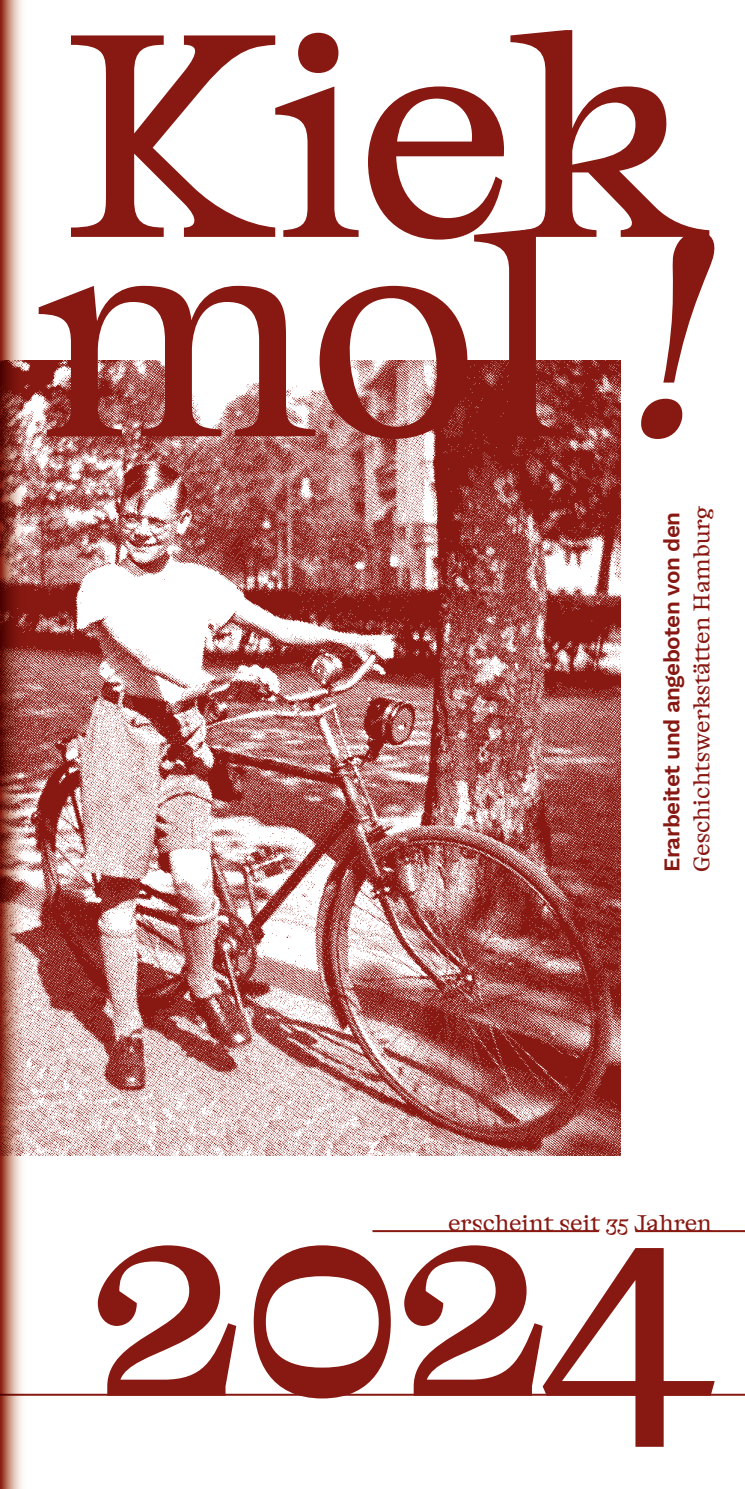
<style>
.page{position:relative;width:745px;height:1489px;background:#fff}
.page>*{position:absolute;margin:0;border:0;box-sizing:border-box;transform-origin:0 0}
.t1{font:268.5px/199.2px "Nordic Pavilion";letter-spacing:-.055em;color:#881912}
.t2{font:600 22.5px "Work Sans";letter-spacing:-.025em;color:#881912}
.t3{font:21px "Nordic Pavilion";letter-spacing:-.04em;color:#881912}
.s1{font-style:italic}
</style>
<div class="page">
<img style="left:28px;top:360px;width:592px;height:795px">
<hr style="left:372px;top:1229px;width:226px;height:2px;background:#881912">
<hr style="left:635px;top:1229px;width:109px;height:2px;background:#881912">
<hr style="left:0;top:1393px;width:744px;height:2px;background:#881912">
<svg style="left:0;top:0;width:28px;height:1488px;background:#ba837a"></svg>
<h1 class="t1" style="left:27px;top:40px;width:677px">Kiek mol <span class="s1">!</span></h1>
<p class="t2" style="left:654px;top:872px;width:362px;rotate:-90deg">Erarbeitet und angeboten von den</p>
<p class="t3" style="left:688px;top:872px;width:368px;rotate:-90deg">Geschichtswerkstätten Hamburg</p>
<p class="t3" style="left:448px;top:1210px;width:265px">erscheint seit 35 Jahren</p>
<h1 class="t1" style="left:86px;top:1198px;width:634px">2024</h1>
</div>
